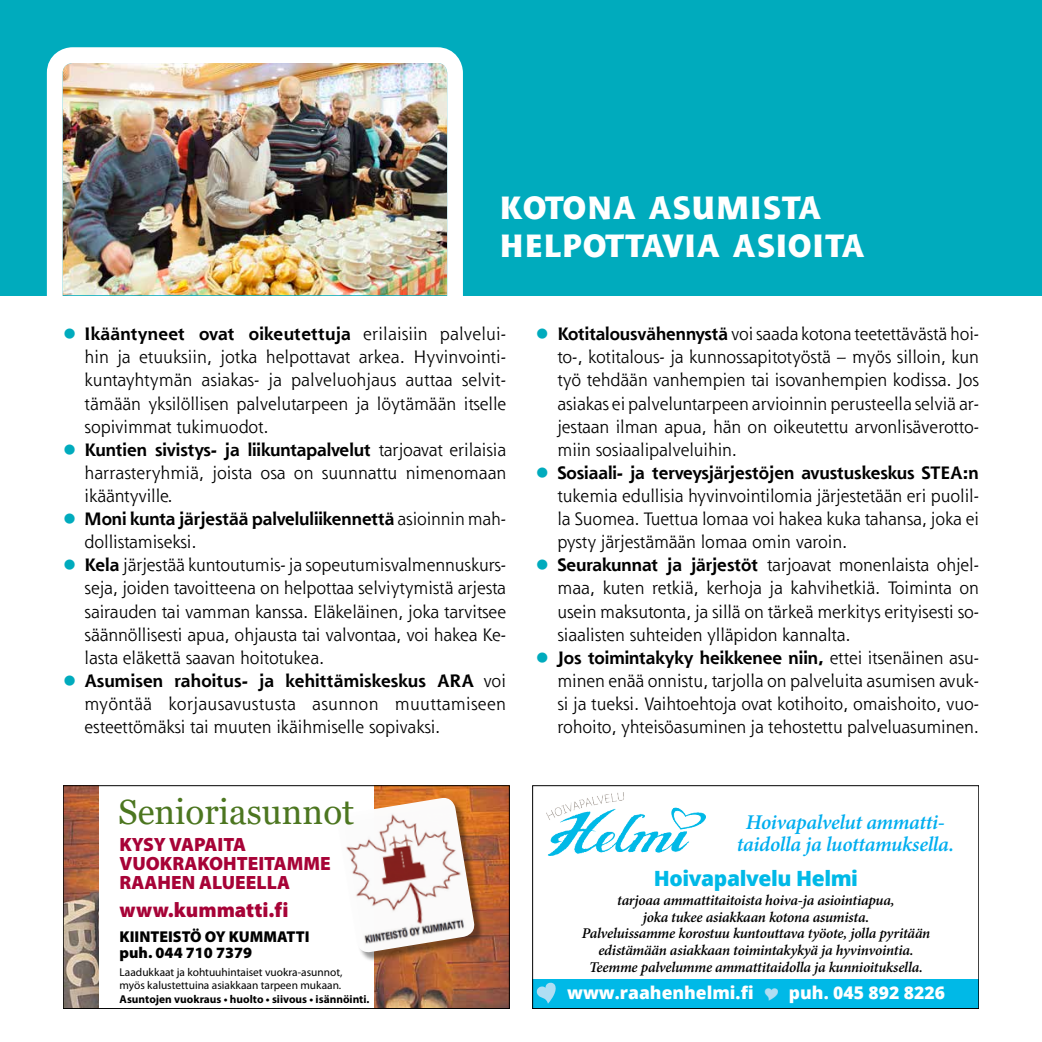
<style>
.page{position:relative;width:1042px;height:1042px;background:#fff}
.page>*{position:absolute;margin:0;border:0;box-sizing:border-box;transform-origin:0 0}
.t1{font:35px "Georgia";color:#4c7620}
.t2{font:800 31.5px/37.8px "Shannon";letter-spacing:.03em;color:#fff}
.t3{font:italic 600 21px/22.8px "Minion Pro";letter-spacing:-.015em;color:#00aeef;text-align:center}
.t4{font:800 21px "Open Sans";letter-spacing:-.02em;color:#00b9e7}
.t5{font:900 21px "Myriad Pro";color:#a70337}
.t6{font:900 19.25px/19.2px "Myriad Pro";color:#a70337}
.t7{font:17.5px/23.1px "Shannon";letter-spacing:-.005em;color:#000;text-align:justify}
.t8{font:700 17.5px/23.1px "Shannon";letter-spacing:-.005em;color:#000}
.t9{font:800 17.5px "Open Sans";color:#fff}
.t10{font:900 15.75px/15.8px "Myriad Pro";color:#000}
.t11{font:italic 600 14.88px/16.6px "Minion Pro";letter-spacing:-.015em;color:#000;text-align:center}
.t12{font:11.38px/13.7px "Myriad Pro";color:#000}
.t13{font:700 11.38px "Myriad Pro";color:#000}
.s1{color:#00abbd}
.s2{font-weight:700}
.s3{font-weight:400}
</style>
<div class="page">
<div style="left:0;top:0;width:1042px;height:295px;background:#00abbd"></div>
<img style="left:546px;top:793px;width:159px;height:63px">
<div style="left:532px;top:979px;width:447px;height:29px;background:#00b9e7"></div>
<svg style="left:536px;top:982px;width:20px;height:22px"></svg>
<div style="left:532px;top:785px;width:447px;height:223px;border:1px solid #000"></div>
<img style="left:65px;top:787px;width:442px;height:219px">
<div style="left:99px;top:785px;width:275px;height:223px;background:#fff"></div>
<div style="left:339px;top:799px;width:145px;height:163px;background:#000;opacity:.4"></div>
<img style="left:339px;top:798px;width:137px;height:156px">
<div style="left:63px;top:785px;width:446px;height:223px;border:1px solid #000"></div>
<img style="left:46px;top:47px;width:417px;height:248px">
<h2 class="t2" style="left:500px;top:189px;width:366px">KOTONA ASUMISTA<br>HELPOTTAVIA ASIOITA</h2>
<p class="t7" style="left:85px;top:322px;width:423px;text-indent:-22px"><span class="s1">●</span> <span class="s2">Ikääntyneet ovat oikeutettuja</span> erilaisiin palvelui&shy;hin ja etuuksiin, jotka helpottavat arkea. Hyvinvointi&shy;kuntayhtymän asiakas- ja palveluohjaus auttaa selvit&shy;tämään yksilöllisen palvelutarpeen ja löytämään itselle sopivimmat tukimuodot.</p>
<p class="t7" style="left:85px;top:438px;width:423px;text-indent:-22px"><span class="s1">●</span> <span class="s2">Kuntien sivistys- ja liikuntapalvelut</span> tarjoavat erilaisia harrasteryhmiä, joista osa on suunnattu nimenomaan ikääntyville.</p>
<p class="t8" style="left:85px;top:507px;width:423px;text-indent:-22px"><span class="s1">●</span> Moni kunta järjestää palveluliikennettä <span class="s3">asioinnin mah&shy;dollistamiseksi.</span></p>
<p class="t7" style="left:85px;top:553px;width:423px;text-indent:-22px"><span class="s1">●</span> <span class="s2">Kela</span> järjestää kuntoutumis- ja sopeutumisvalmennuskurs&shy;seja, joiden tavoitteena on helpottaa selviytymistä arjesta sairauden tai vamman kanssa. Eläkeläinen, joka tarvitsee säännöllisesti apua, ohjausta tai valvontaa, voi hakea Ke&shy;lasta eläkettä saavan hoitotukea.</p>
<p class="t7" style="left:85px;top:669px;width:423px;text-indent:-22px"><span class="s1">●</span> <span class="s2">Asumisen rahoitus- ja kehittämiskeskus ARA</span> voi myöntää korjausavustusta asunnon muuttamiseen esteettömäksi tai muuten ikäihmiselle sopivaksi.</p>
<h1 class="t1" style="left:118px;top:790px;width:238px">Senioriasunnot</h1>
<p class="t6" style="left:120px;top:835px;width:213px">KYSY VAPAITA<br>VUOKRAKOHTEITAMME<br>RAAHEN ALUEELLA</p>
<p class="t5" style="left:120px;top:898px;width:171px">www.kummatti.fi</p>
<p class="t10" style="left:120px;top:929px;width:191px">KIINTEISTÖ OY KUMMATTI puh. 044 710 7379</p>
<p class="t12" style="left:120px;top:965px;width:224px">Laadukkaat ja kohtuuhintaiset vuokra-asunnot, myös kalustettuina asiakkaan tarpeen mukaan.</p>
<p class="t13" style="left:120px;top:992px;width:251px">Asuntojen vuokraus • huolto • siivous • isännöinti.</p>
<p class="t7" style="left:557px;top:322px;width:423px;text-indent:-22px"><span class="s1">●</span> <span class="s2">Kotitalousvähennystä</span> voi saada kotona teetettävästä hoi&shy;to-, kotitalous- ja kunnossapitotyöstä – myös silloin, kun työ tehdään vanhempien tai isovanhempien kodissa. Jos asiakas ei palveluntarpeen arvioinnin perusteella selviä ar&shy;jestaan ilman apua, hän on oikeutettu arvonlisäverotto&shy;miin sosiaalipalveluihin.</p>
<p class="t7" style="left:557px;top:461px;width:423px;text-indent:-22px"><span class="s1">●</span> <span class="s2">Sosiaali- ja terveysjärjestöjen avustuskeskus STEA:n </span>tukemia edullisia hyvinvointilomia järjestetään eri puolil&shy;la Suomea. Tuettua lomaa voi hakea kuka tahansa, joka ei pysty järjestämään lomaa omin varoin.</p>
<p class="t7" style="left:557px;top:553px;width:423px;text-indent:-22px"><span class="s1">●</span> <span class="s2">Seurakunnat ja järjestöt</span> tarjoavat monenlaista ohjel&shy;maa, kuten retkiä, kerhoja ja kahvihetkiä. Toiminta on usein maksutonta, ja sillä on tärkeä merkitys erityisesti so&shy;siaalisten suhteiden ylläpidon kannalta.</p>
<p class="t7" style="left:557px;top:645px;width:423px;text-indent:-22px"><span class="s1">●</span> <span class="s2">Jos toimintakyky heikkenee niin,</span> ettei itsenäinen asu&shy;minen enää onnistu, tarjolla on palveluita asumisen avuk&shy;si ja tueksi. Vaihtoehtoja ovat kotihoito, omaishoito, vuo&shy;rohoito, yhteisöasuminen ja tehostettu palveluasuminen.</p>
<p class="t3" style="left:737px;top:811px;width:219px">Hoivapalvelut ammatti&shy;taidolla ja luottamuksella.</p>
<p class="t4" style="left:654px;top:862px;width:206px">Hoivapalvelu Helmi</p>
<p class="t11" style="left:582px;top:892px;width:350px">tarjoaa ammattitaitoista hoiva-ja asiointiapua,<br>joka tukee asiakkaan kotona asumista.<br>Palveluissamme korostuu kuntouttava työote, jolla pyritään edistämään asiakkaan toimintakykyä ja hyvinvointia.<br>Teemme palvelumme ammattitaidolla ja kunnioituksella.</p>
<p class="t9" style="left:567px;top:979px;width:188px">www.raahenhelmi.fi</p>
<p class="t9" style="left:789px;top:979px;width:157px">puh. 045 892 8226</p>
</div>
